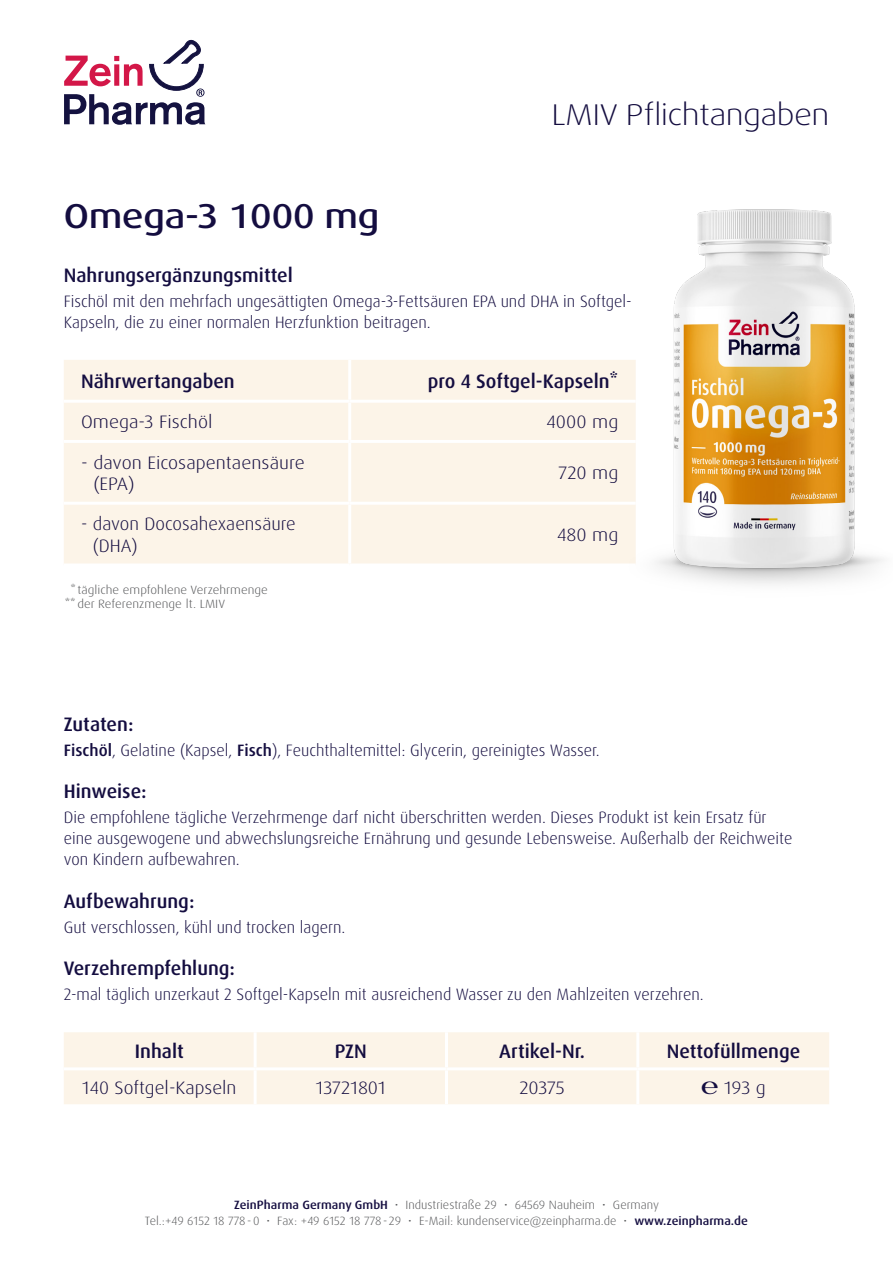
<style>
.page{position:relative;width:893px;height:1263px;background:#fff}
.page>*{position:absolute;margin:0;border:0;box-sizing:border-box;transform-origin:0 0}
.t1{font:500 expanded 34.5px "Dax Pro";color:#140d40}
.t2{font:300 expanded 30px "Dax Pro";color:#140d40}
.t3{font:500 19.5px "Dax Pro";color:#140d40}
.Fließtext{font:300 18px/21.6px "Dax Pro";color:#140d40;scale:1.1 1}
.Fließtext-2{font:300 18px/21.6px "Dax Pro";color:#140d40;scale:1.05 1}
.Fließtext-3{font:300 18px "Dax Pro";color:#140d40;scale:1.08 1}
.t4{font:300 16.5px/21px "Dax Pro";color:#140d40}
.Fließtext-4{font:300 12px "Dax Pro";color:#57585a;scale:1.05 1}
.Fließtext-5{font:300 12px "Dax Pro";color:#57585a;scale:1.1 1}
.s1{font-weight:500}
.s2{font-weight:500;color:#140d40}
</style>
<div class="page">
<svg style="left:64px;top:39px;width:142px;height:86px"></svg>
<div style="left:64px;top:360px;width:484px;height:203px;background:#fcf4e8"></div>
<hr style="left:348px;top:360px;width:3px;height:40px;background:#fff">
<hr style="left:64px;top:400px;width:286px;height:3px;background:#fff">
<hr style="left:350px;top:400px;width:286px;height:3px;background:#fff">
<hr style="left:348px;top:403px;width:3px;height:37px;background:#fff">
<hr style="left:64px;top:440px;width:286px;height:3px;background:#fff">
<hr style="left:350px;top:440px;width:286px;height:3px;background:#fff">
<hr style="left:348px;top:443px;width:3px;height:59px;background:#fff">
<hr style="left:64px;top:502px;width:286px;height:3px;background:#fff">
<hr style="left:350px;top:502px;width:286px;height:3px;background:#fff">
<hr style="left:348px;top:505px;width:3px;height:58px;background:#fff">
<img style="left:548px;top:209px;width:335px;height:375px">
<div style="left:64px;top:1032px;width:765px;height:72px;background:#fcf4e8"></div>
<hr style="left:254px;top:1032px;width:3px;height:35px;background:#fff">
<hr style="left:445px;top:1032px;width:3px;height:35px;background:#fff">
<hr style="left:636px;top:1032px;width:3px;height:35px;background:#fff">
<hr style="left:64px;top:1067px;width:191px;height:3px;background:#fff">
<hr style="left:255px;top:1067px;width:191px;height:3px;background:#fff">
<hr style="left:254px;top:1070px;width:3px;height:34px;background:#fff">
<hr style="left:446px;top:1067px;width:192px;height:3px;background:#fff">
<hr style="left:445px;top:1070px;width:3px;height:34px;background:#fff">
<hr style="left:638px;top:1067px;width:191px;height:3px;background:#fff">
<hr style="left:636px;top:1070px;width:3px;height:34px;background:#fff">
<p class="t2" style="left:552px;top:96px;width:279px">LMIV Pflichtangaben</p>
<p class="t1" style="left:64px;top:194px;width:317px">Omega-3 1000 mg</p>
<p class="t3" style="left:64px;top:262px;width:231px">Nahrungsergänzungsmittel</p>
<p class="t4" style="left:64px;top:291px;width:570px">Fischöl mit den mehrfach ungesättigten Omega-3-Fettsäuren EPA und DHA in Softgel-<br>Kapseln, die zu einer normalen Herzfunktion beitragen.</p>
<p class="t3" style="left:81px;top:369px;width:155px">Nährwertangaben</p>
<p class="t3" style="left:428px;top:369px;width:192px">pro 4 Softgel-Kapseln*</p>
<p class="Fließtext" style="left:81px;top:411px;width:121px">Omega-3 Fischöl</p>
<p class="Fließtext" style="left:546px;top:411px;width:67px">4000 mg</p>
<p class="Fließtext" style="left:93px;top:452px;width:194px;text-indent:-12px">- davon Eicosapentaensäure (EPA)</p>
<p class="Fließtext" style="left:559px;top:462px;width:56px">720 mg</p>
<p class="Fließtext-2" style="left:93px;top:513px;width:195px;text-indent:-12px">- davon Docosahexaensäure (DHA)</p>
<p class="Fließtext-5" style="left:70px;top:582px;width:181px">* tägliche empfohlene Verzehrmenge</p>
<p class="Fließtext-5" style="left:65px;top:596px;width:147px">**der Referenzmenge lt. LMIV</p>
<p class="Fließtext" style="left:557px;top:524px;width:57px">480 mg</p>
<p class="t3" style="left:64px;top:711px;width:71px">Zutaten:</p>
<p class="t4" style="left:64px;top:740px;width:537px"><span class="s1">Fischöl</span>, Gelatine (Kapsel, <span class="s1">Fisch</span>), Feuchthaltemittel: Glycerin, gereinigtes Wasser.</p>
<p class="t3" style="left:64px;top:779px;width:84px">Hinweise:</p>
<p class="t4" style="left:64px;top:807px;width:730px">Die empfohlene tägliche Verzehrmenge darf nicht überschritten werden. Dieses Produkt ist kein Ersatz für eine ausgewogene und abwechslungsreiche Ernährung und gesunde Lebensweise. Außerhalb der Reichweite von Kindern aufbewahren.</p>
<p class="t3" style="left:64px;top:888px;width:132px">Aufbewahrung:</p>
<p class="t4" style="left:64px;top:917px;width:283px">Gut verschlossen, kühl und trocken lagern.</p>
<p class="t3" style="left:64px;top:956px;width:173px">Verzehrempfehlung:</p>
<p class="t4" style="left:64px;top:984px;width:641px">2-mal täglich unzerkaut 2 Softgel-Kapseln mit ausreichend Wasser zu den Mahlzeiten verzehren.</p>
<p class="t3" style="left:135px;top:1039px;width:50px">Inhalt</p>
<p class="t3" style="left:335px;top:1039px;width:34px">PZN</p>
<p class="t3" style="left:499px;top:1039px;width:87px">Artikel-Nr.</p>
<p class="t3" style="left:667px;top:1039px;width:135px">Nettofüllmenge</p>
<p class="Fließtext-3" style="left:82px;top:1076px;width:144px">140 Softgel-Kapseln</p>
<p class="Fließtext" style="left:316px;top:1077px;width:65px">13721801</p>
<p class="Fließtext" style="left:519px;top:1077px;width:43px">20375</p>
<p class="Fließtext" style="left:701px;top:1077px;width:60px">℮ 193 g</p>
<p class="Fließtext-4" style="left:234px;top:1197px;width:406px"><span class="s2">ZeinPharma Germany GmbH</span> • Industriestraße 29 • 64569 Nauheim • Germany</p>
<p class="Fließtext-4" style="left:145px;top:1213px;width:576px">Tel.:+49 6152 18 778-0 • Fax: +49 6152 18 778- 29 • E-Mail: kundenservice@zeinpharma.de • <span class="s2">www.zeinpharma.de</span></p>
</div>
